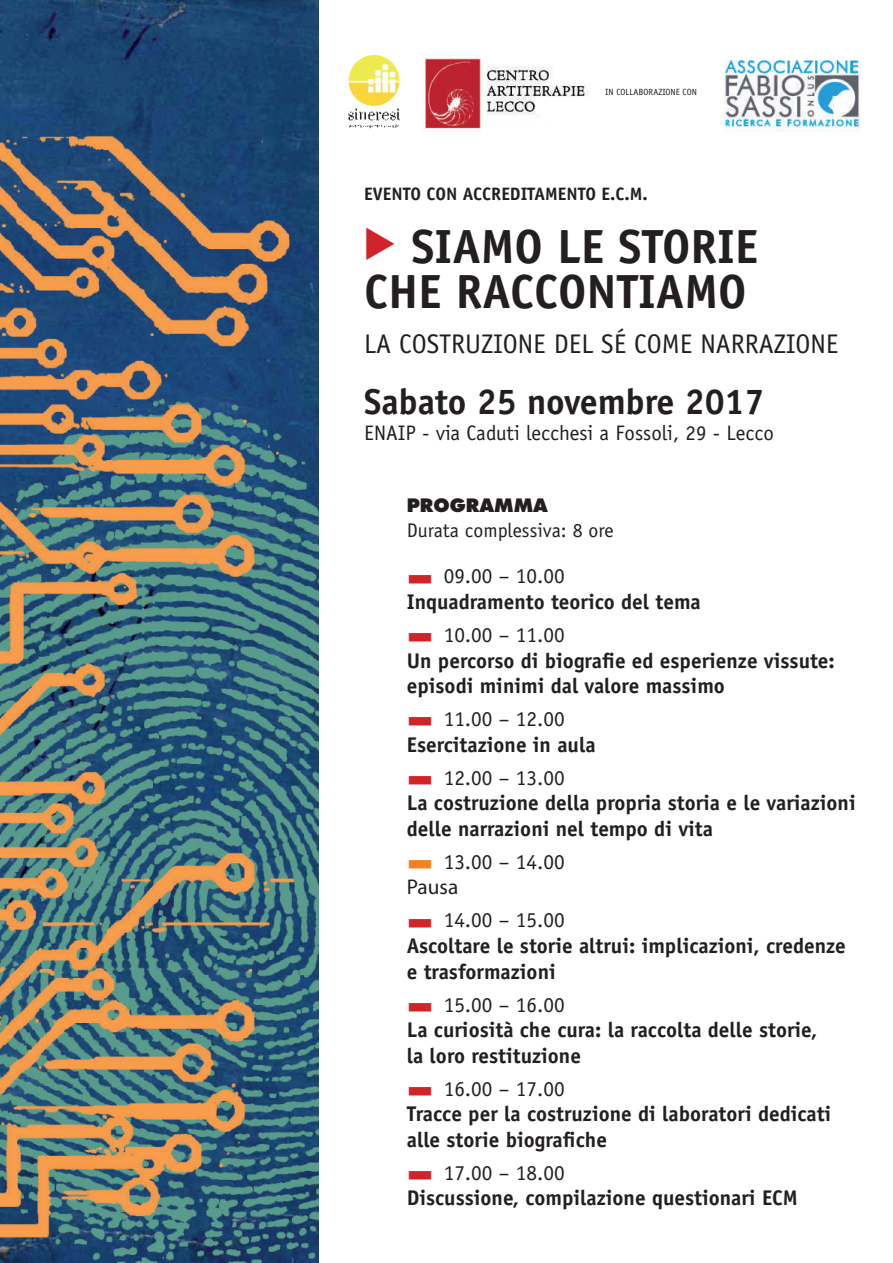
<style>
.page{position:relative;width:893px;height:1263px;background:#fff}
.page>*{position:absolute;margin:0;border:0;box-sizing:border-box;transform-origin:0 0}
.t1{font:700 48px/45px "Officina Sans";color:#231f20;text-align:right}
.t2{font:700 36px "Officina Sans";letter-spacing:-.005em;color:#231f20}
.t3{font:27px "Officina Sans";color:#231f20}
.t4{font:700 21.3px/25.5px "Officina Sans";color:#231f20}
.t5{font:21.3px "Officina Sans";color:#231f20}
.t6{font:21.3px "Myriad Pro";color:#231f20}
.t7{font:21px "Officina Sans";color:#231f20}
.t8{font:19.8px "Officina Sans";color:#231f20}
.t9{font:700 18px "Officina Sans";color:#231f20}
.t10{font:800 18px "Futura";color:#231f20}
.t11{font:9px "Officina Sans";color:#231f20}
.s1{font-weight:400}
</style>
<div class="page">
<img style="left:725px;top:61px;width:136px;height:71px">
<img style="left:425px;top:54px;width:164px;height:78px">
<div style="left:485px;top:118px;width:61px;height:9px;background:#fff"></div>
<img style="left:0;top:0;width:319px;height:1263px">
<img style="left:348px;top:55px;width:51px;height:51px">
<img style="left:348px;top:108px;width:52px;height:21px">
<p class="t11" style="left:605px;top:86px;width:93px">IN COLLABORAZIONE CON</p>
<p class="t9" style="left:364px;top:183px;width:285px">EVENTO CON ACCREDITAMENTO E.C.M.</p>
<h1 class="t1" style="left:364px;top:224px;width:395px">SIAMO LE STORIE<br>CHE RACCONTIAMO</h1>
<p class="t3" style="left:364px;top:328px;width:476px">LA COSTRUZIONE DEL SÉ COME NARRAZIONE</p>
<h2 class="t2" style="left:364px;top:380px;width:402px">Sabato 25 novembre 2017</h2>
<p class="t7" style="left:364px;top:420px;width:411px">ENAIP - via Caduti lecchesi a Fossoli, 29 - Lecco</p>
<p class="t10" style="left:407px;top:494px;width:143px">PROGRAMMA</p>
<p class="t8" style="left:407px;top:519px;width:208px">Durata complessiva: 8 ore</p>
<p class="t4" style="left:407px;top:563px;width:296px"><sup>▃</sup> <span class="s1">09.00 – 10.00<br></span>Inquadramento teorico del tema</p>
<p class="t4" style="left:407px;top:622px;width:430px"><sup>▃</sup> <span class="s1">10.00 – 11.00<br></span>Un percorso di biografie ed esperienze vissute: episodi minimi dal valore massimo</p>
<p class="t4" style="left:407px;top:706px;width:190px"><sup>▃</sup> <span class="s1">11.00 – 12.00<br></span>Esercitazione in aula</p>
<p class="t4" style="left:407px;top:764px;width:450px"><sup>▃</sup> <span class="s1">12.00 – 13.00<br></span>La costruzione della propria storia e le variazioni delle narrazioni nel tempo di vita</p>
<p class="t5" style="left:407px;top:849px;width:159px"><sup>▃</sup> 13.00 – 14.00</p>
<p class="t6" style="left:407px;top:874px;width:53px">Pausa</p>
<p class="t4" style="left:407px;top:907px;width:441px"><sup>▃</sup> <span class="s1">14.00 – 15.00<br></span>Ascoltare le storie altrui: implicazioni, credenze e trasformazioni</p>
<p class="t4" style="left:407px;top:991px;width:412px"><sup>▃</sup> <span class="s1">15.00 – 16.00<br></span>La curiosità che cura: la raccolta delle storie, la loro restituzione</p>
<p class="t4" style="left:407px;top:1075px;width:426px"><sup>▃</sup> <span class="s1">16.00 – 17.00<br></span>Tracce per la costruzione di laboratori dedicati alle storie biografiche</p>
<p class="t4" style="left:407px;top:1159px;width:393px"><sup>▃</sup> <span class="s1">17.00 – 18.00<br></span>Discussione, compilazione questionari ECM</p>
</div>
